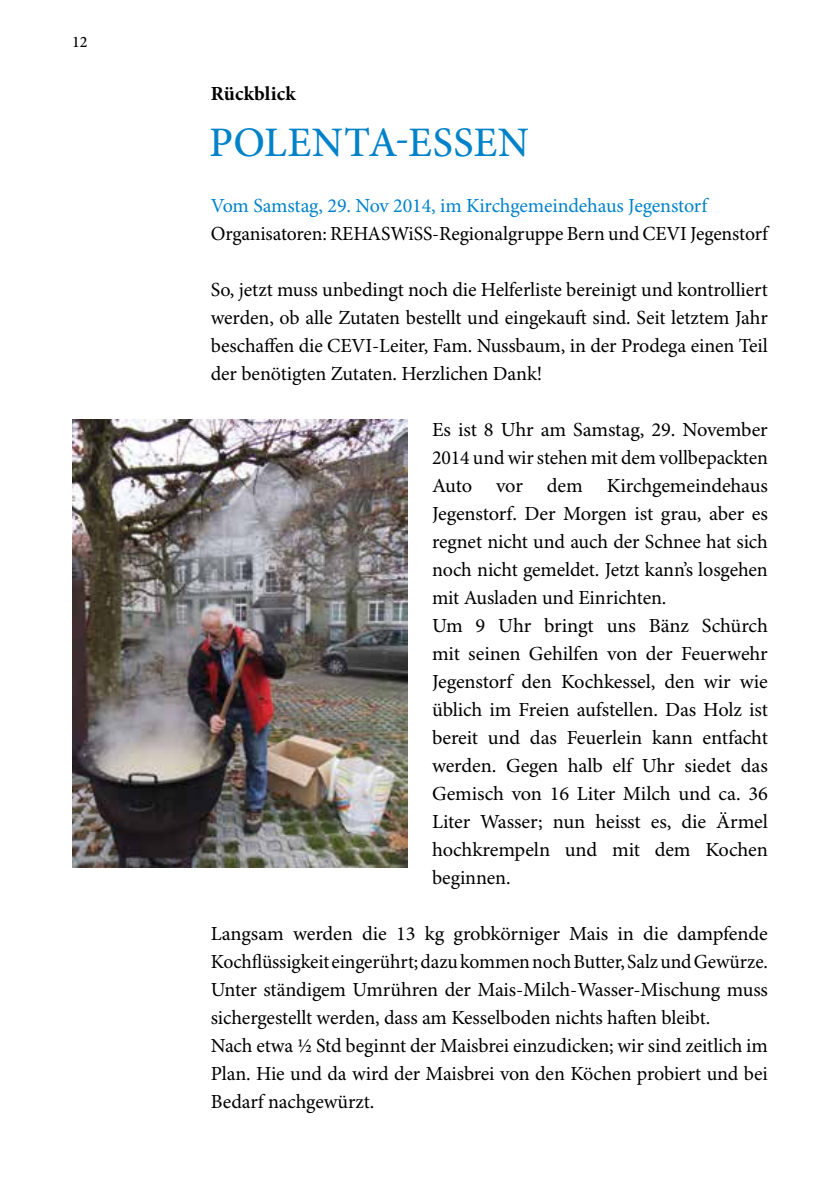
<style>
.page{position:relative;width:840px;height:1191px;background:#fff}
.page>*{position:absolute;margin:0;border:0;box-sizing:border-box;transform-origin:0 0}
.t1{font:500 42px "Minion Pro";letter-spacing:.01em;color:#0082c9}
.t2{font:20px/28px "Minion Pro";letter-spacing:-.005em;color:#000}
.t3{font:20px "Minion Pro";letter-spacing:-.01em;color:#0082c9}
.t4{font:700 20px "Minion Pro";letter-spacing:.01em;color:#000}
.t5{font:500 16px "Minion Pro";color:#000}
</style>
<div class="page">
<img style="left:72px;top:420px;width:336px;height:447px">
<p class="t5" style="left:72px;top:32px;width:17px">12</p>
<p class="t4" style="left:211px;top:80px;width:87px">Rückblick</p>
<h1 class="t1" style="left:209px;top:114px;width:321px">POLENTA-ESSEN</h1>
<p class="t3" style="left:211px;top:194px;width:497px">Vom Samstag, 29. Nov 2014, im Kirchgemeindehaus Jegenstorf</p>
<p class="t2" style="left:211px;top:220px;width:558px">Organisatoren: REHASWiSS-Regionalgruppe Bern und CEVI Jegenstorf</p>
<p class="t2" style="left:211px;top:276px;width:558px;text-align:justify">So, jetzt muss unbedingt noch die Helferliste bereinigt und kontrolliert werden, ob alle Zutaten bestellt und eingekauft sind. Seit letztem Jahr beschaffen die CEVI-Leiter, Fam. Nussbaum, in der Prodega einen Teil der benötigten Zutaten. Herzlichen Dank!</p>
<p class="t2" style="left:432px;top:416px;width:337px">Es ist 8 Uhr am Samstag, 29. November 2014 und wir stehen mit dem vollbepackten Auto vor dem Kirchgemeindehaus Jegenstorf. Der Morgen ist grau, aber es regnet nicht und auch der Schnee hat sich noch nicht gemeldet. Jetzt kann’s losgehen mit Ausladen und Einrichten.<br>Um 9 Uhr bringt uns Bänz Schürch mit seinen Gehilfen von der Feuerwehr Jegenstorf den Kochkessel, den wir wie üblich im Freien aufstellen. Das Holz ist bereit und das Feuerlein kann entfacht werden. Gegen halb elf Uhr siedet das Gemisch von 16 Liter Milch und ca. 36<br>Liter Wasser; nun heisst es, die Ärmel hochkrempeln und mit dem Kochen beginnen.</p>
<p class="t2" style="left:211px;top:920px;width:558px">Langsam werden die 13 kg grobkörniger Mais in die dampfende Kochflüssigkeit eingerührt; dazu kommen noch Butter, Salz und Gewürze.<br>Unter ständigem Umrühren der Mais-Milch-Wasser-Mischung muss sichergestellt werden, dass am Kesselboden nichts haften bleibt.<br>Nach etwa ½ Std beginnt der Maisbrei einzudicken; wir sind zeitlich im Plan. Hie und da wird der Maisbrei von den Köchen probiert und bei Bedarf nachgewürzt.</p>
</div>
